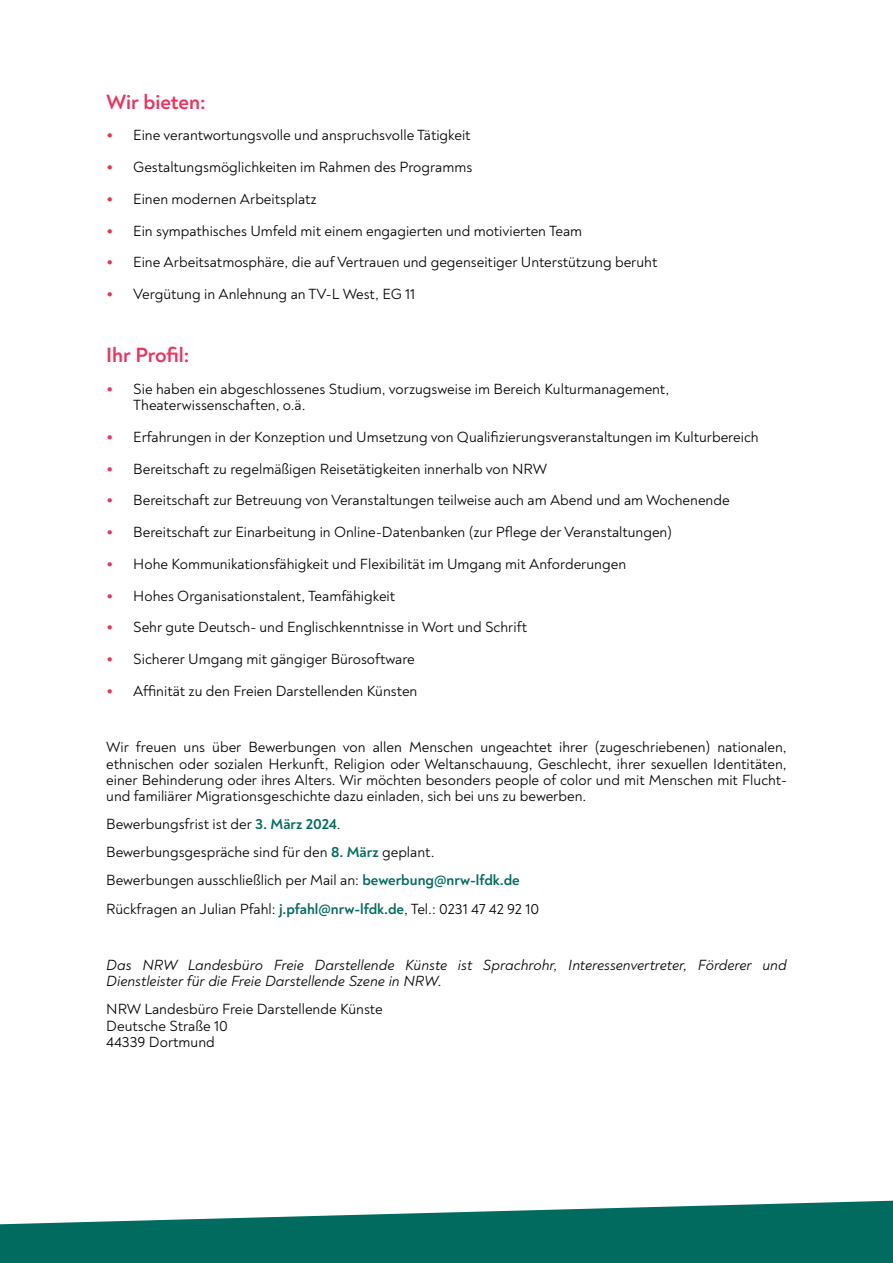
<style>
.page{position:relative;width:893px;height:1263px;background:#fff}
.page>*{position:absolute;margin:0;border:0;box-sizing:border-box;transform-origin:0 0}
.t1{font:700 21px "Noah";color:#ec325d}
.t2{font:15px/16.2px "Noah";color:#000}
.t3{font:italic 15px/16.2px "Noah";color:#000}
.s1{font-family:"Calibri";font-weight:300;color:#ec325d}
.s2{font-weight:700;color:#006b5e}
</style>
<div class="page">
<svg style="left:0;top:1200px;width:893px;height:63px;fill:#006b5e"></svg>
<h1 class="t1" style="left:106px;top:89px;width:101px">Wir bieten:</h1>
<p class="t2" style="left:106px;top:128px;width:366px"><span class="s1">•</span> Eine verantwortungsvolle und anspruchsvolle Tätigkeit</p>
<p class="t2" style="left:106px;top:159px;width:367px"><span class="s1">•</span> Gestaltungsmöglichkeiten im Rahmen des Programms</p>
<p class="t2" style="left:106px;top:191px;width:212px"><span class="s1">•</span> Einen modernen Arbeitsplatz</p>
<p class="t2" style="left:106px;top:223px;width:477px"><span class="s1">•</span> Ein sympathisches Umfeld mit einem engagierten und motivierten Team</p>
<p class="t2" style="left:106px;top:255px;width:553px"><span class="s1">•</span> Eine Arbeitsatmosphäre, die auf Vertrauen und gegenseitiger Unterstützung beruht</p>
<p class="t2" style="left:106px;top:286px;width:311px"><span class="s1">•</span> Vergütung in Anlehnung an TV-L West, EG 11</p>
<h1 class="t1" style="left:106px;top:342px;width:85px">Ihr Profil:</h1>
<p class="t2" style="left:133px;top:381px;width:538px;text-indent:-27px"><span class="s1">•</span> Sie haben ein abgeschlossenes Studium, vorzugsweise im Bereich Kulturmanagement,<br>Theaterwissenschaften, o.ä.</p>
<p class="t2" style="left:106px;top:429px;width:654px"><span class="s1">•</span> Erfahrungen in der Konzeption und Umsetzung von Qualifizierungsveranstaltungen im Kulturbereich</p>
<p class="t2" style="left:106px;top:461px;width:442px"><span class="s1">•</span> Bereitschaft zu regelmäßigen Reisetätigkeiten innerhalb von NRW</p>
<p class="t2" style="left:106px;top:493px;width:625px"><span class="s1">•</span> Bereitschaft zur Betreuung von Veranstaltungen teilweise auch am Abend und am Wochenende</p>
<p class="t2" style="left:106px;top:524px;width:567px"><span class="s1">•</span> Bereitschaft zur Einarbeitung in Online-Datenbanken (zur Pflege der Veranstaltungen)</p>
<p class="t2" style="left:106px;top:556px;width:521px"><span class="s1">•</span> Hohe Kommunikationsfähigkeit und Flexibilität im Umgang mit Anforderungen</p>
<p class="t2" style="left:106px;top:588px;width:290px"><span class="s1">•</span> Hohes Organisationstalent, Teamfähigkeit</p>
<p class="t2" style="left:106px;top:620px;width:422px"><span class="s1">•</span> Sehr gute Deutsch- und Englischkenntnisse in Wort und Schrift</p>
<p class="t2" style="left:106px;top:651px;width:310px"><span class="s1">•</span> Sicherer Umgang mit gängiger Bürosoftware</p>
<p class="t2" style="left:106px;top:683px;width:313px"><span class="s1">•</span> Affinität zu den Freien Darstellenden Künsten</p>
<p class="t2" style="left:106px;top:739px;width:682px;text-align:justify">Wir freuen uns über Bewerbungen von allen Menschen ungeachtet ihrer (zugeschriebenen) nationalen, ethnischen oder sozialen Herkunft, Religion oder Weltanschauung, Geschlecht, ihrer sexuellen Identitäten, einer Behinderung oder ihres Alters. Wir möchten besonders people of color und mit Menschen mit Flucht&shy;und familiärer Migrationsgeschichte dazu einladen, sich bei uns zu bewerben.</p>
<p class="t2" style="left:106px;top:810px;width:434px;line-height:28.2px">Bewerbungsfrist ist der <span class="s2">3. März 2024</span>.<br>Bewerbungsgespräche sind für den <span class="s2">8. März</span> geplant.<br>Bewerbungen ausschließlich per Mail an: <span class="s2">bewerbung@nrw-lfdk.de </span>Rückfragen an Julian Pfahl: <span class="s2">j.pfahl@nrw-lfdk.de</span>, Tel.: 0231 47 42 92 10</p>
<p class="t3" style="left:106px;top:957px;width:682px">Das NRW Landesbüro Freie Darstellende Künste ist Sprachrohr, Interessenvertreter, Förderer und<br>Dienstleister für die Freie Darstellende Szene in NRW.</p>
<p class="t2" style="left:106px;top:1002px;width:278px">NRW Landesbüro Freie Darstellende Künste<br>Deutsche Straße 10<br>44339 Dortmund</p>
</div>
